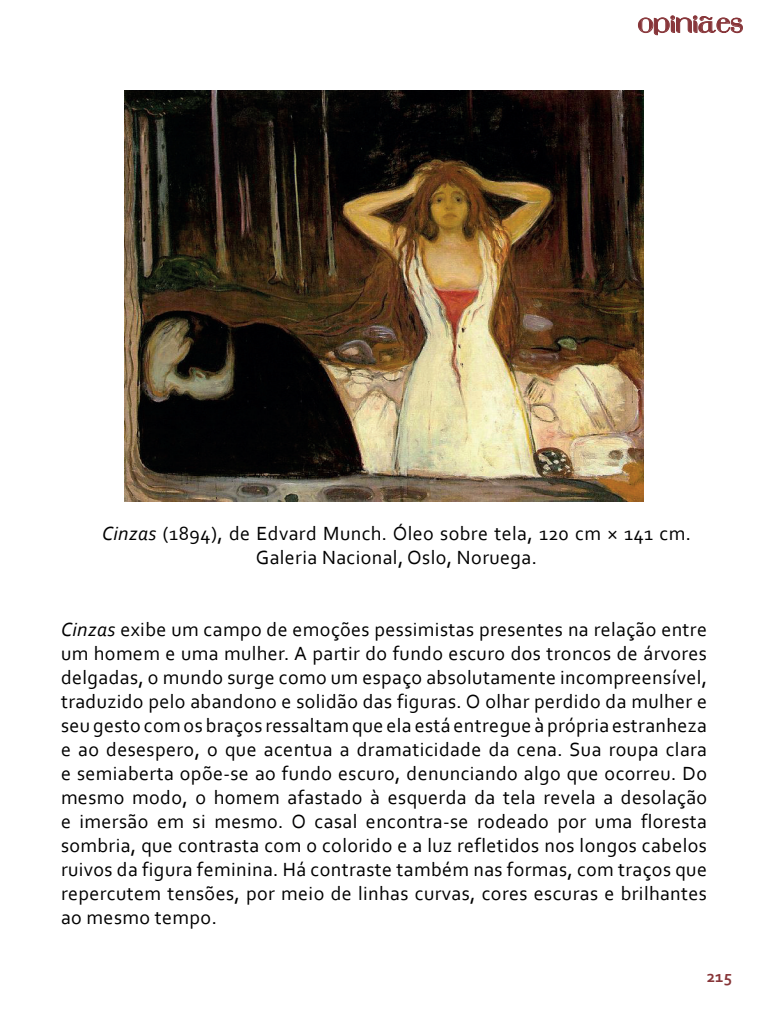
<style>
.page{position:relative;width:768px;height:1024px;background:#fff}
.page>*{position:absolute;margin:0;border:0;box-sizing:border-box;transform-origin:0 0}
.t1{font:22px "opiniaes";color:#873539}
.t2{font:20px/24px "Corbel";letter-spacing:.02em;color:#000001;text-align:center}
.t3{font:700 17px "Corbel";color:#873538}
.s1{font-style:italic}
</style>
<div class="page">
<svg style="left:638px;top:16px;width:105px;height:19px"></svg>
<img style="left:125px;top:90px;width:518px;height:412px">
<p class="t1" style="left:638px;top:16px;width:107px">OPINIÃES</p>
<p class="t2" style="left:102px;top:523px;width:591px"><span class="s1">Cinzas</span> (1894), de Edvard Munch. Óleo sobre tela, 120 cm × 141 cm.<br>Galeria Nacional, Oslo, Noruega.</p>
<p class="t2" style="left:61px;top:619px;width:648px;text-align:justify"><span class="s1">Cinzas</span> exibe um campo de emoções pessimistas presentes na relação entre um homem e uma mulher. A partir do fundo escuro dos troncos de árvores delgadas, o mundo surge como um espaço absolutamente incompreensível, traduzido pelo abandono e solidão das figuras. O olhar perdido da mulher e seu gesto com os braços ressaltam que ela está entregue à própria estranheza e ao desespero, o que acentua a dramaticidade da cena. Sua roupa clara e semiaberta opõe-se ao fundo escuro, denunciando algo que ocorreu. Do mesmo modo, o homem afastado à esquerda da tela revela a desolação e imersão em si mesmo. O casal encontra-se rodeado por uma floresta sombria, que contrasta com o colorido e a luz refletidos nos longos cabelos ruivos da figura feminina. Há contraste também nas formas, com traços que repercutem tensões, por meio de linhas curvas, cores escuras e brilhantes ao mesmo tempo.</p>
<p class="t3" style="left:707px;top:969px;width:27px">215</p>
</div>
